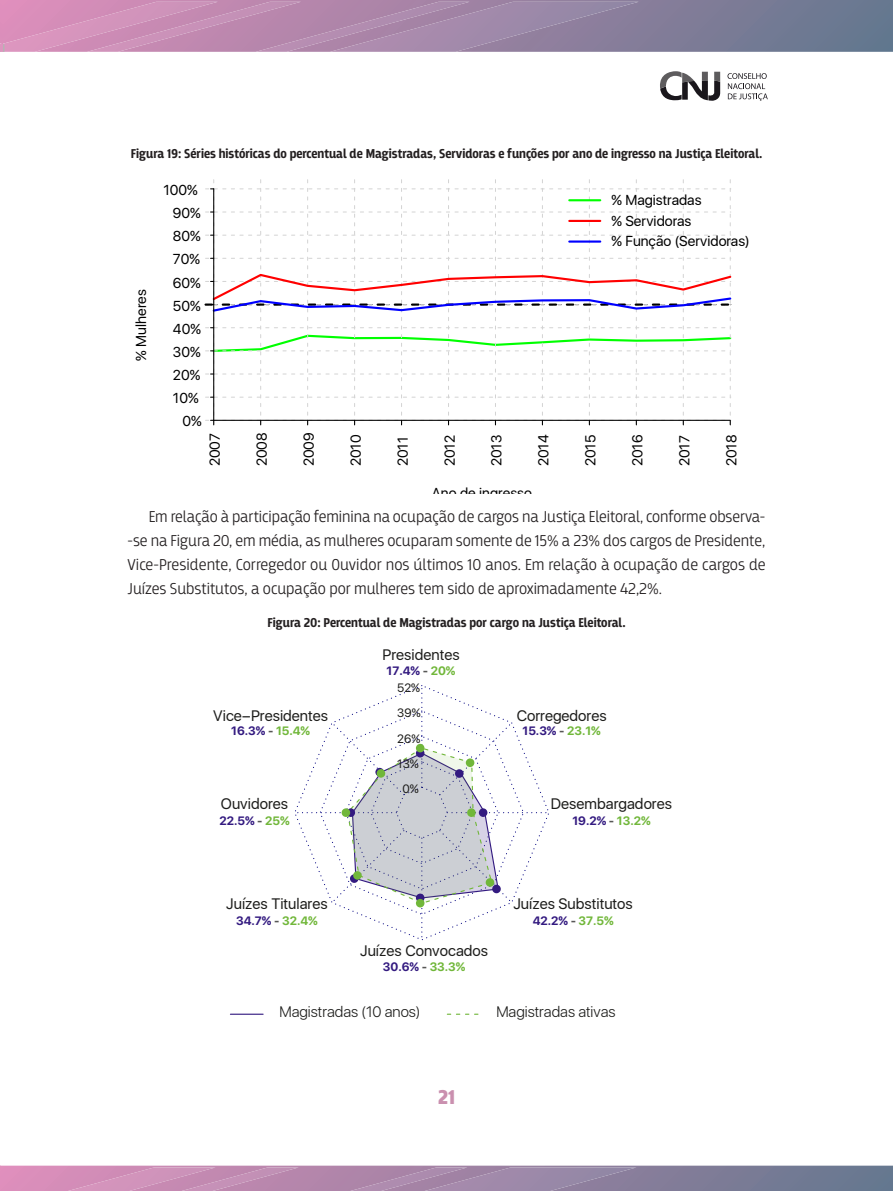
<style>
.page{position:relative;width:893px;height:1191px;background:#fff}
.page>*{position:absolute;margin:0;border:0;box-sizing:border-box;transform-origin:0 0}
.t1{font:900 21px "Breakers";color:#ca90af}
.Texto{font:300 16.5px/24px "Breakers";color:#231f20;text-align:justify}
.t2{font:15.15px "SFUI Display";color:#1d1d1b}
.t3{font:300 15.15px "SFUI Display";color:#1d1d1b}
.t4{font:14.4px/20.7px "SFUI Display";color:#000}
.FIGURA_Legenda{font:700 13.5px "Breakers";color:#231f20}
.t5{font:700 12.15px "SFUI Display";color:#331a80}
.t6{font:12.15px "SFUI Display";color:#1d1d1b}
.s1{color:#575756}
.s2{color:#71b73a}
</style>
<div class="page">
<svg style="left:727px;top:73px;width:41px;height:28px"></svg>
<svg style="left:660px;top:71px;width:60px;height:30px"></svg>
<svg style="left:639px;top:0;width:254px;height:52px;background:#747a94"></svg>
<svg style="left:0;top:0;width:639px;height:52px;background:#b48aae"></svg>
<svg style="left:0;top:1165px;width:893px;height:26px;background:#a588a9"></svg>
<svg style="left:206px;top:180px;width:526px;height:245px"></svg>
<hr style="left:569px;top:199px;width:31px;height:2px;background:#0f0">
<hr style="left:569px;top:220px;width:31px;height:2px;background:#f00">
<hr style="left:569px;top:240px;width:31px;height:3px;background:#00f">
<svg style="left:295px;top:685px;width:254px;height:254px"></svg>
<hr style="left:230px;top:1013px;width:33px;height:1px;background:#331a80">
<svg style="left:447px;top:1013px;width:32px;height:1px"></svg>
<svg style="left:416px;top:749px;width:8px;height:8px"></svg>
<svg style="left:375px;top:768px;width:9px;height:8px"></svg>
<svg style="left:346px;top:808px;width:9px;height:9px"></svg>
<svg style="left:350px;top:874px;width:9px;height:9px"></svg>
<svg style="left:416px;top:893px;width:8px;height:9px"></svg>
<svg style="left:492px;top:884px;width:9px;height:9px"></svg>
<div style="left:479px;top:808px;width:8px;height:9px;background:#331a80;border-radius:50%"></div>
<div style="left:455px;top:769px;width:9px;height:9px;background:#331a80;border-radius:50%"></div>
<div style="left:416px;top:744px;width:8px;height:8px;background:#71b73a;border-radius:50%"></div>
<div style="left:377px;top:769px;width:8px;height:8px;background:#71b73a;border-radius:50%"></div>
<div style="left:342px;top:808px;width:8px;height:9px;background:#71b73a;border-radius:50%"></div>
<div style="left:353px;top:871px;width:9px;height:8px;background:#71b73a;border-radius:50%"></div>
<div style="left:416px;top:899px;width:8px;height:8px;background:#71b73a;border-radius:50%"></div>
<div style="left:486px;top:878px;width:8px;height:8px;background:#71b73a;border-radius:50%"></div>
<div style="left:467px;top:808px;width:9px;height:9px;background:#71b73a;border-radius:50%"></div>
<div style="left:466px;top:758px;width:8px;height:9px;background:#71b73a;border-radius:50%"></div>
<p class="FIGURA_Legenda" style="left:131px;top:146px;width:633px">Figura 19: Séries históricas do percentual de Magistradas, Servidoras e funções por ano de ingresso na Justiça Eleitoral.</p>
<p class="t4" style="left:131px;top:360px;width:73px;rotate:-90deg">% Mulheres</p>
<p class="t4" style="left:163px;top:180px;width:36px">100%</p>
<p class="t4" style="left:173px;top:203px;width:29px">90%</p>
<p class="t4" style="left:173px;top:226px;width:29px">80%</p>
<p class="t4" style="left:173px;top:249px;width:29px">70%</p>
<p class="t4" style="left:173px;top:272px;width:29px">60%</p>
<p class="t4" style="left:173px;top:295px;width:29px">50%</p>
<p class="t4" style="left:173px;top:319px;width:29px">40%</p>
<p class="t4" style="left:173px;top:342px;width:29px">30%</p>
<p class="t4" style="left:173px;top:365px;width:29px">20%</p>
<p class="t4" style="left:173px;top:388px;width:27px">10%</p>
<p class="t4" style="left:183px;top:411px;width:21px">0%</p>
<p class="t4" style="left:611px;top:190px;width:140px">% Magistradas<br>% Servidoras<br>% Função (Servidoras)</p>
<p class="t4" style="left:205px;top:466px;width:35px;rotate:-90deg">2007</p>
<p class="t4" style="left:252px;top:466px;width:36px;rotate:-90deg">2008</p>
<p class="t4" style="left:299px;top:466px;width:36px;rotate:-90deg">2009</p>
<p class="t4" style="left:346px;top:466px;width:33px;rotate:-90deg">2010</p>
<p class="t4" style="left:393px;top:466px;width:31px;rotate:-90deg">2011</p>
<p class="t4" style="left:439px;top:466px;width:33px;rotate:-90deg">2012</p>
<p class="t4" style="left:486px;top:466px;width:33px;rotate:-90deg">2013</p>
<p class="t4" style="left:533px;top:466px;width:33px;rotate:-90deg">2014</p>
<p class="t4" style="left:580px;top:466px;width:33px;rotate:-90deg">2015</p>
<p class="t4" style="left:627px;top:466px;width:33px;rotate:-90deg">2016</p>
<p class="t4" style="left:674px;top:466px;width:32px;rotate:-90deg">2017</p>
<p class="t4" style="left:721px;top:466px;width:33px;rotate:-90deg">2018</p>
<p class="t4" style="left:432px;top:483px;width:102px">Ano de ingresso</p>
<p class="Texto" style="left:128px;top:504px;width:640px;text-indent:21px">Em relação à participação feminina na ocupação de cargos na Justiça Eleitoral, conforme observa--se na Figura 20, em média, as mulheres ocuparam somente de 15% a 23% dos cargos de Presidente, Vice-Presidente, Corregedor ou Ouvidor nos últimos 10 anos. Em relação à ocupação de cargos de Juízes Substitutos, a ocupação por mulheres tem sido de aproximadamente 42,2%.</p>
<p class="FIGURA_Legenda" style="left:267px;top:614px;width:360px">Figura 20: Percentual de Magistradas por cargo na Justiça Eleitoral.</p>
<p class="t2" style="left:382px;top:643px;width:79px">Presidentes</p>
<p class="t5" style="left:387px;top:663px;width:70px">17.4% <span class="s1">-</span> <span class="s2">20%</span></p>
<p class="t6" style="left:397px;top:678px;width:24px">52%</p>
<p class="t2" style="left:213px;top:704px;width:116px">Vice−Presidentes</p>
<p class="t5" style="left:231px;top:724px;width:80px">16.3% <span class="s1">-</span> <span class="s2">15.4%</span></p>
<p class="t6" style="left:397px;top:703px;width:25px">39%</p>
<p class="t6" style="left:397px;top:729px;width:25px">26%</p>
<p class="t2" style="left:517px;top:704px;width:91px">Corregedores</p>
<p class="t5" style="left:523px;top:724px;width:80px">15.3% <span class="s1">-</span> <span class="s2">23.1%</span></p>
<p class="t6" style="left:397px;top:754px;width:23px">13%</p>
<p class="t6" style="left:402px;top:779px;width:18px">0%</p>
<p class="t2" style="left:221px;top:792px;width:69px">Ouvidores</p>
<p class="t5" style="left:219px;top:813px;width:72px">22.5% <span class="s1">-</span> <span class="s2">25%</span></p>
<p class="t2" style="left:551px;top:792px;width:123px">Desembargadores</p>
<p class="t5" style="left:572px;top:813px;width:80px">19.2% <span class="s1">-</span> <span class="s2">13.2%</span></p>
<p class="t2" style="left:226px;top:892px;width:103px">Juízes Titulares</p>
<p class="t5" style="left:236px;top:913px;width:83px">34.7% <span class="s1">-</span> <span class="s2">32.4%</span></p>
<p class="t2" style="left:513px;top:892px;width:121px">Juízes Substitutos</p>
<p class="t5" style="left:533px;top:913px;width:83px">42.2% <span class="s1">-</span> <span class="s2">37.5%</span></p>
<p class="t2" style="left:360px;top:939px;width:129px">Juízes Convocados</p>
<p class="t5" style="left:383px;top:959px;width:84px">30.6% <span class="s1">-</span> <span class="s2">33.3%</span></p>
<p class="t3" style="left:279px;top:1002px;width:142px">Magistradas (10 anos)</p>
<p class="t3" style="left:496px;top:1002px;width:121px">Magistradas ativas</p>
<p class="t1" style="left:438px;top:1084px;width:18px">21</p>
</div>
